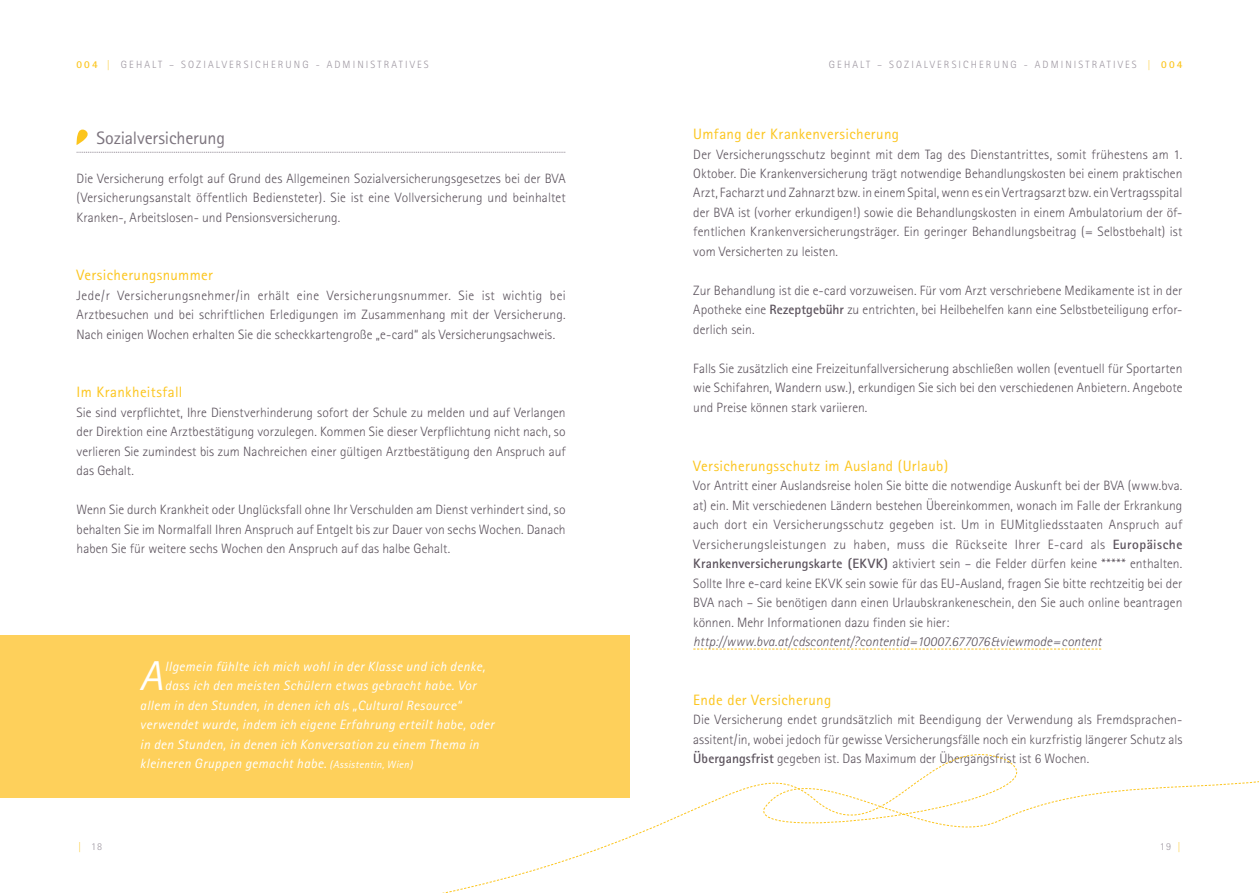
<style>
.page{position:relative;width:1259px;height:893px;background:#fff}
.page>*{position:absolute;margin:0;border:0;box-sizing:border-box;transform-origin:0 0}
.t1{font:italic 41.7px "Rotis Sans Serif";color:#fff}
.t2{font:18px "Rotis Sans Serif";letter-spacing:-.01em;color:#7c747e}
.t3{font:15px "Rotis Sans Serif";letter-spacing:.025em;color:#fcc51d}
.t4{font:300 13.5px/19.5px "Rotis Sans Serif";letter-spacing:.005em;color:#5b525c;text-align:justify}
.t5{font:italic 13.5px "Rotis Sans Serif";letter-spacing:.025em;color:#fff}
.t6{font:italic 300 13.5px "Rotis Sans Serif";color:#5b525c}
.t7{font:300 10.5px "Rotis Sans Serif";letter-spacing:.2em;color:#9d96a0}
.s1{font-weight:700;color:#fcc51d}
.s2{color:#fcc51d}
.s3{font-size:10.5px}
.s4{font-weight:700}
</style>
<div class="page">
<div style="left:0;top:635px;width:629px;height:163px;background:#fed05b"></div>
<svg style="left:693px;top:649px;width:408px;height:1px"></svg>
<svg style="left:77px;top:152px;width:489px;height:1px"></svg>
<svg style="left:76px;top:130px;width:12px;height:15px"></svg>
<svg style="left:442px;top:752px;width:817px;height:141px"></svg>
<p class="t7" style="left:77px;top:58px;width:354px"><span class="s1">004</span> <span class="s2">│</span> GEHALT – SOZIALVERSICHERUNG - ADMINISTRATIVES</p>
<h2 class="t2" style="left:96px;top:127px;width:130px">Sozialversicherung</h2>
<p class="t4" style="left:77px;top:168px;width:491px">Die Versicherung erfolgt auf Grund des Allgemeinen Sozialversicherungsgesetzes bei der BVA (Versicherungsanstalt öffentlich Bediensteter). Sie ist eine Vollversicherung und beinhaltet Kranken-, Arbeitslosen- und Pensionsversicherung.</p>
<p class="t3" style="left:77px;top:266px;width:138px">Versicherungsnummer</p>
<p class="t4" style="left:77px;top:285px;width:491px">Jede/r Versicherungsnehmer/in erhält eine Versicherungsnummer. Sie ist wichtig bei Arztbesuchen und bei schriftlichen Erledigungen im Zusammenhang mit der Versicherung.<br>Nach einigen Wochen erhalten Sie die scheckkartengroße „e-card“ als Versicherungsachweis.</p>
<p class="t3" style="left:77px;top:383px;width:107px">Im Krankheitsfall</p>
<p class="t4" style="left:77px;top:402px;width:491px">Sie sind verpflichtet, Ihre Dienstverhinderung sofort der Schule zu melden und auf Verlangen der Direktion eine Arztbestätigung vorzulegen. Kommen Sie dieser Verpflichtung nicht nach, so verlieren Sie zumindest bis zum Nachreichen einer gültigen Arztbestätigung den Anspruch auf das Gehalt.</p>
<p class="t4" style="left:77px;top:500px;width:490px">Wenn Sie durch Krankheit oder Unglücksfall ohne Ihr Verschulden am Dienst verhindert sind, so behalten Sie im Normalfall Ihren Anspruch auf Entgelt bis zur Dauer von sechs Wochen. Danach haben Sie für weitere sechs Wochen den Anspruch auf das halbe Gehalt.</p>
<h1 class="t1" style="left:140px;top:651px;width:25px">A</h1>
<p class="t5" style="left:165px;top:658px;width:322px">llgemein fühlte ich mich wohl in der Klasse und ich denke,</p>
<p class="t5" style="left:165px;top:678px;width:313px">dass ich den meisten Schülern etwas gebracht habe. Vor</p>
<p class="t5" style="left:140px;top:697px;width:323px">allem in den Stunden, in denen ich als „Cultural Resource“</p>
<p class="t5" style="left:140px;top:717px;width:355px">verwendet wurde, indem ich eigene Erfahrung erteilt habe, oder</p>
<p class="t5" style="left:140px;top:736px;width:340px">in den Stunden, in denen ich Konversation zu einem Thema in</p>
<p class="t5" style="left:140px;top:756px;width:274px">kleineren Gruppen gemacht habe. <span class="s3">(Assistentin, Wien)</span></p>
<p class="t7" style="left:829px;top:58px;width:355px">GEHALT – SOZIALVERSICHERUNG - ADMINISTRATIVES <span class="s2">│</span> <span class="s1">004</span></p>
<p class="t3" style="left:693px;top:125px;width:207px">Umfang der Krankenversicherung</p>
<p class="t4" style="left:693px;top:144px;width:491px">Der Versicherungsschutz beginnt mit dem Tag des Dienstantrittes, somit frühestens am 1.<br>Oktober. Die Krankenversicherung trägt notwendige Behandlungskosten bei einem praktischen Arzt, Facharzt und Zahnarzt bzw. in einem Spital, wenn es ein Vertragsarzt bzw. ein Vertragsspital der BVA ist (vorher erkundigen!) sowie die Behandlungskosten in einem Ambulatorium der öf&shy;fentlichen Krankenversicherungsträger. Ein geringer Behandlungsbeitrag (= Selbstbehalt) ist vom Versicherten zu leisten.</p>
<p class="t4" style="left:693px;top:281px;width:491px">Zur Behandlung ist die e-card vorzuweisen. Für vom Arzt verschriebene Medikamente ist in der Apotheke eine <span class="s4">Rezeptgebühr</span> zu entrichten, bei Heilbehelfen kann eine Selbstbeteiligung erfor&shy;derlich sein.</p>
<p class="t4" style="left:693px;top:359px;width:490px">Falls Sie zusätzlich eine Freizeitunfallversicherung abschließen wollen (eventuell für Sportarten wie Schifahren, Wandern usw.), erkundigen Sie sich bei den verschiedenen Anbietern. Angebote und Preise können stark variieren.</p>
<p class="t3" style="left:693px;top:457px;width:256px">Versicherungsschutz im Ausland (Urlaub)</p>
<p class="t4" style="left:693px;top:476px;width:490px">Vor Antritt einer Auslandsreise holen Sie bitte die notwendige Auskunft bei der BVA (www.bva. at) ein. Mit verschiedenen Ländern bestehen Übereinkommen, wonach im Falle der Erkrankung auch dort ein Versicherungsschutz gegeben ist. Um in EUMitgliedsstaaten Anspruch auf Versicherungsleistungen zu haben, muss die Rückseite Ihrer E-card als <span class="s4">Europäische Krankenversicherungskarte (EKVK)</span> aktiviert sein – die Felder dürfen keine ***** enthalten.<br>Sollte Ihre e-card keine EKVK sein sowie für das EU-Ausland, fragen Sie bitte rechtzeitig bei der BVA nach – Sie benötigen dann einen Urlaubskrankeneschein, den Sie auch online beantragen können. Mehr Informationen dazu finden sie hier:</p>
<p class="t6" style="left:693px;top:634px;width:409px">http://www.bva.at/cdscontent/?contentid=10007.677076&amp;viewmode=content</p>
<p class="t3" style="left:693px;top:691px;width:139px">Ende der Versicherung</p>
<p class="t4" style="left:693px;top:710px;width:491px">Die Versicherung endet grundsätzlich mit Beendigung der Verwendung als Fremdsprachen&shy;assitent/in, wobei jedoch für gewisse Versicherungsfälle noch ein kurzfristig längerer Schutz als <span class="s4">Übergangsfrist</span> gegeben ist. Das Maximum der Übergangsfrist ist 6 Wochen.</p>
<p class="t7" style="left:77px;top:841px;width:27px"><span class="s2">│</span> 18</p>
<p class="t7" style="left:1160px;top:841px;width:24px">19 <span class="s2">│</span></p>
</div>
